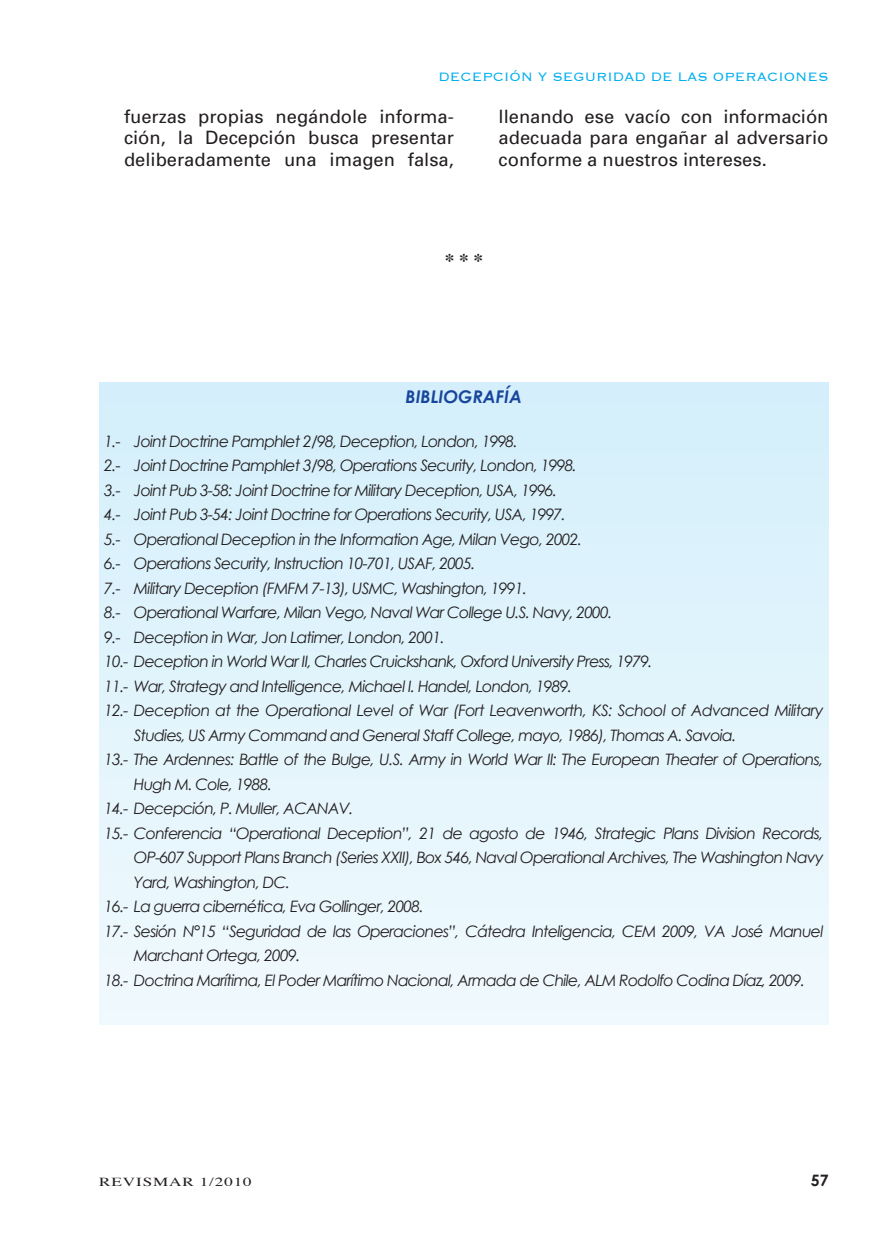
<style>
.page{position:relative;width:893px;height:1241px;background:#fff}
.page>*{position:absolute;margin:0;border:0;box-sizing:border-box;transform-origin:0 0}
.t1{font:700 19.25px "Times";color:#231f20}
.t2{font:18.38px/21.3px "Univers";color:#231f20;text-align:justify}
.t3{font:italic 700 17.5px "Century Gothic";color:#18469d}
.t4{font:italic 15.75px "Century Gothic";letter-spacing:-.05em;color:#231f20}
.t5{font:300 15.75px "Copperplate";color:#00aeef}
.t6{font:700 15.75px "Century Gothic";color:#231f20}
.t7{font:12.25px "Times";letter-spacing:.05em;color:#231f20;scale:1.4 1}
</style>
<div class="page">
<div style="left:99px;top:382px;width:729px;height:642px;background:linear-gradient(to right,#e2f4fc,#e2f4fc)"></div>
<p class="t5" style="left:772px;top:67px;width:58px">TÍTULO</p>
<p class="t5" style="left:439px;top:67px;width:391px">DECEPCIÓN Y SEGURIDAD DE LAS OPERACIONES</p>
<p class="t2" style="left:124px;top:106px;width:331px">fuerzas propias negándole informa&shy;ción, la Decepción busca presentar deliberadamente una imagen falsa,</p>
<p class="t2" style="left:499px;top:106px;width:331px">llenando ese vacío con información adecuada para engañar al adversario conforme a nuestros intereses.</p>
<p class="t1" style="left:445px;top:247px;width:40px">* * *</p>
<p class="t3" style="left:406px;top:385px;width:118px">BIBLIOGRAFÍA</p>
<p class="t4" style="left:104px;top:431px;width:415px">1.- Joint Doctrine Pamphlet 2/98, Deception, London, 1998.</p>
<p class="t4" style="left:104px;top:455px;width:474px">2.- Joint Doctrine Pamphlet 3/98, Operations Security, London, 1998.</p>
<p class="t4" style="left:104px;top:480px;width:455px">3.- Joint Pub 3-58: Joint Doctrine for Military Deception, USA, 1996.</p>
<p class="t4" style="left:104px;top:504px;width:463px">4.- Joint Pub 3-54: Joint Doctrine for Operations Security, USA, 1997.</p>
<p class="t4" style="left:104px;top:529px;width:479px">5.- Operational Deception in the Information Age, Milan Vego, 2002.</p>
<p class="t4" style="left:104px;top:553px;width:373px">6.- Operations Security, Instruction 10-701, USAF, 2005.</p>
<p class="t4" style="left:104px;top:578px;width:424px">7.- Military Deception (FMFM 7-13), USMC, Washington, 1991.</p>
<p class="t4" style="left:104px;top:602px;width:510px">8.- Operational Warfare, Milan Vego, Naval War College U.S. Navy, 2000.</p>
<p class="t4" style="left:104px;top:627px;width:342px">9.- Deception in War, Jon Latimer, London, 2001.</p>
<p class="t4" style="left:104px;top:652px;width:550px">10.- Deception in World War II, Charles Cruickshank, Oxford University Press, 1979.</p>
<p class="t4" style="left:104px;top:676px;width:469px">11.- War, Strategy and Intelligence, Michael I. Handel, London, 1989.</p>
<p class="t4" style="left:104px;top:701px;width:721px">12.- Deception at the Operational Level of War (Fort Leavenworth, KS: School of Advanced Military</p>
<p class="t4" style="left:134px;top:725px;width:604px">Studies, US Army Command and General Staff College, mayo, 1986), Thomas A. Savoia.</p>
<p class="t4" style="left:104px;top:750px;width:721px">13.- The Ardennes: Battle of the Bulge, U.S. Army in World War II: The European Theater of Operations,</p>
<p class="t4" style="left:134px;top:774px;width:140px">Hugh M. Cole, 1988.</p>
<p class="t4" style="left:104px;top:799px;width:251px">14.- Decepción, P. Muller, ACANAV.</p>
<p class="t4" style="left:104px;top:823px;width:721px">15.- Conferencia “Operational Deception”, 21 de agosto de 1946, Strategic Plans Division Records,</p>
<p class="t4" style="left:134px;top:847px;width:691px">OP-607 Support Plans Branch (Series XXII), Box 546, Naval Operational Archives, The Washington Navy</p>
<p class="t4" style="left:134px;top:872px;width:158px">Yard, Washington, DC.</p>
<p class="t4" style="left:104px;top:896px;width:321px">16.- La guerra cibernética, Eva Gollinger, 2008.</p>
<p class="t4" style="left:104px;top:921px;width:721px">17.- Sesión N°15 “Seguridad de las Operaciones”, Cátedra Inteligencia, CEM 2009, VA José Manuel</p>
<p class="t4" style="left:134px;top:945px;width:168px">Marchant Ortega, 2009.</p>
<p class="t4" style="left:104px;top:970px;width:702px">18.- Doctrina Marítima, El Poder Marítimo Nacional, Armada de Chile, ALM Rodolfo Codina Díaz, 2009.</p>
<p class="t7" style="left:99px;top:1174px;width:110px">REVISMAR 1/2010</p>
<p class="t6" style="left:811px;top:1170px;width:19px">57</p>
</div>
